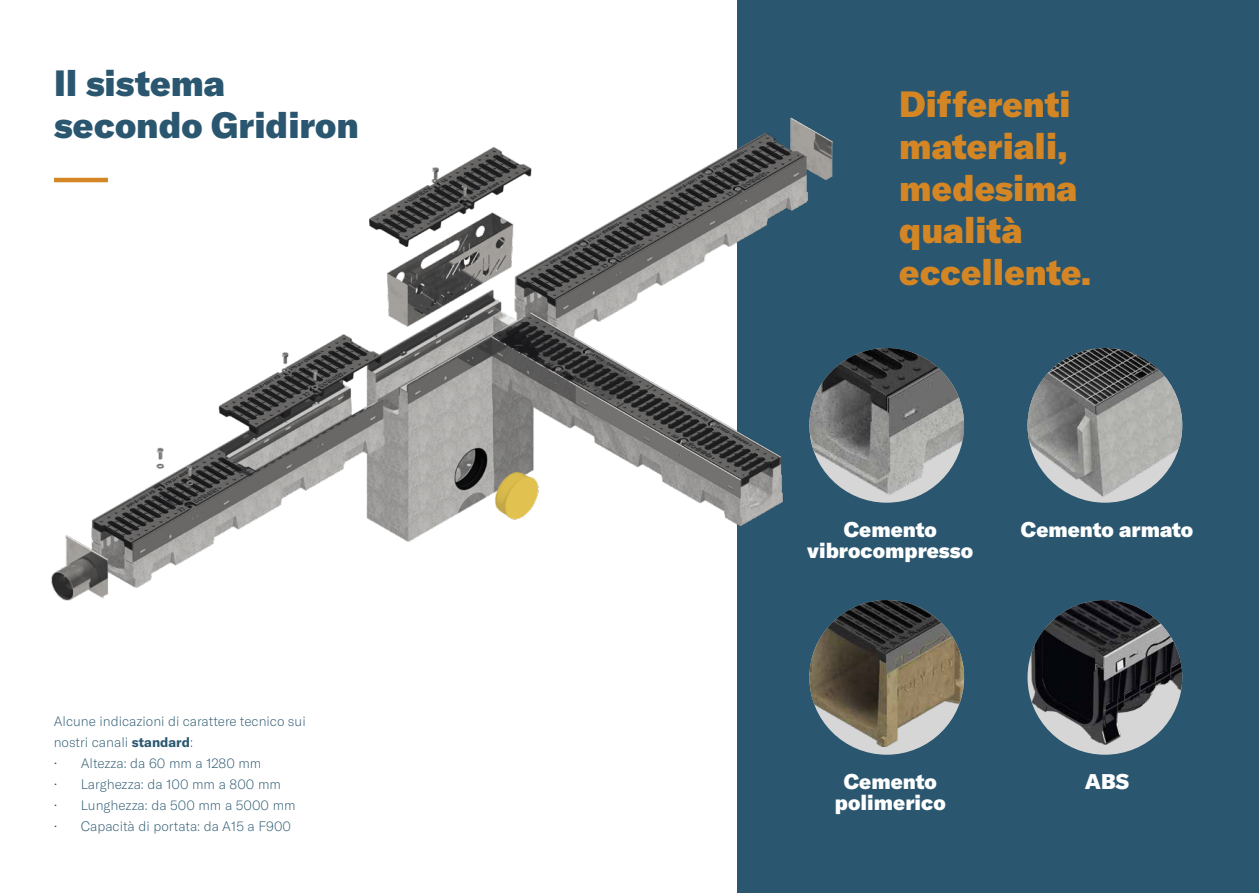
<style>
.page{position:relative;width:1259px;height:893px;background:#fff}
.page>*{position:absolute;margin:0;border:0;box-sizing:border-box;transform-origin:0 0}
.t1{font:900 36px/42px "GT America";color:#d48625}
.t2{font:900 36px/42px "GT America";color:#2a576f}
.t3{font:900 21px/21px "GT America";color:#fff;text-align:center}
.t4{font:100 13.5px/21px "GT America";color:#2a576f}
.s1{font-weight:700}
</style>
<div class="page">
<div style="left:737px;top:0;width:522px;height:893px;background:#2a576f"></div>
<img style="left:809px;top:348px;width:155px;height:155px;border-radius:77px">
<img style="left:1027px;top:348px;width:155px;height:155px;border-radius:77px">
<img style="left:809px;top:602px;width:155px;height:145px">
<div style="left:1027px;top:600px;width:155px;height:155px;background:#d6d6d6;border-radius:50%"></div>
<img style="left:1027px;top:600px;width:155px;height:145px">
<img style="left:51px;top:117px;width:853px;height:499px">
<hr style="left:54px;top:178px;width:54px;height:4px;background:#d48625">
<h1 class="t2" style="left:54px;top:61px;width:306px">Il sistema secondo Gridiron</h1>
<p class="t4" style="left:54px;top:711px;width:253px">Alcune indicazioni di carattere tecnico sui nostri canali <span class="s1">standard</span>:</p>
<p class="t4" style="left:54px;top:753px;width:209px">• Altezza: da 60 mm a 1280 mm</p>
<p class="t4" style="left:54px;top:774px;width:229px">• Larghezza: da 100 mm a 800 mm</p>
<p class="t4" style="left:54px;top:795px;width:243px">• Lunghezza: da 500 mm a 5000 mm</p>
<p class="t4" style="left:54px;top:816px;width:239px">• Capacità di portata: da A15 a F900</p>
<h1 class="t1" style="left:899px;top:82px;width:194px">Differenti materiali, medesima qualità eccellente.</h1>
<h2 class="t3" style="left:807px;top:519px;width:167px">Cemento vibrocompresso</h2>
<h2 class="t3" style="left:1021px;top:519px;width:174px">Cemento armato</h2>
<h2 class="t3" style="left:835px;top:771px;width:112px">Cemento polimerico</h2>
<h2 class="t3" style="left:1085px;top:771px;width:46px">ABS</h2>
</div>
